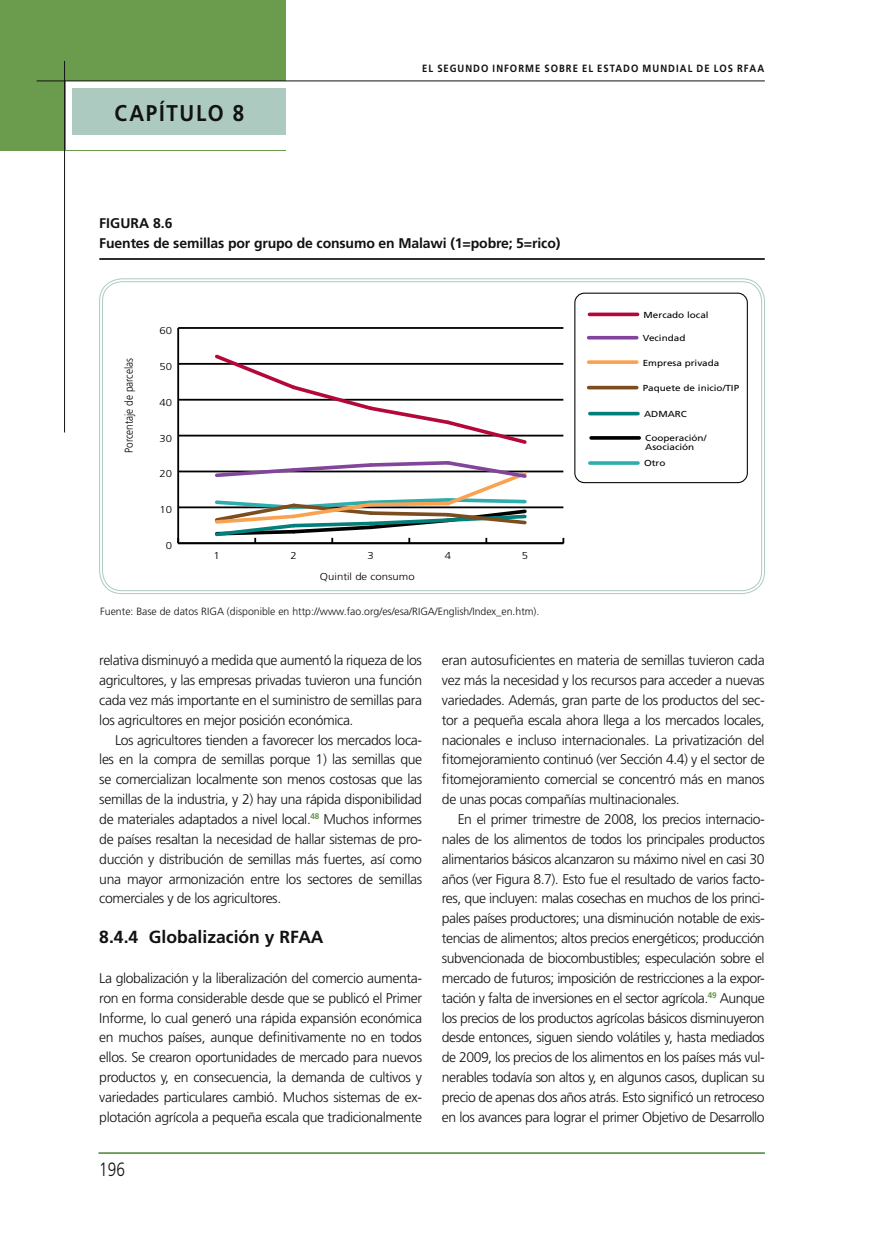
<style>
.page{position:relative;width:874px;height:1241px;background:#fff}
.page>*{position:absolute;margin:0;border:0;box-sizing:border-box;transform-origin:0 0}
.t1{font:700 22.75px "Frutiger LT Std";letter-spacing:.085em;color:#121212;scale:.9 1}
.t2{font:300 19.25px "Frutiger LT Std";color:#121212;scale:.8 1}
.t3{font:700 17.5px "Frutiger LT Std";color:#121212}
.t4{font:300 14px/19.8px "Frutiger LT Std";letter-spacing:-.03em;color:#121212;text-align:justify}
.t5{font:700 14px/19.8px "Frutiger LT Std";letter-spacing:-.01em;color:#121212}
.t6{font:300 11.38px "Frutiger LT Std";color:#000;scale:.88 1}
.t7{font:300 10.5px "Frutiger LT Std";color:#121212}
.t8{font:700 10.5px "Frutiger LT Std";letter-spacing:.105em;color:#121212;scale:.9 1}
.t9{font:300 9.97px "Frutiger LT Std";color:#000;scale:1.14 1}
.t10{font:8.75px/9.1px "Frutiger LT Std";color:#000;scale:1.14 1}
</style>
<div class="page">
<div style="left:0;top:0;width:285px;height:151px;background:#6b9c4e"></div>
<div style="left:66px;top:82px;width:221px;height:68px;background:#fff"></div>
<div style="left:72px;top:88px;width:213px;height:47px;background:#adcac0"></div>
<hr style="left:37px;top:80px;width:727px;height:1px;background:#121212">
<hr style="left:64px;top:61px;width:1px;height:371px;background:#121212">
<hr style="left:98px;top:1151px;width:666px;height:2px;background:#63954c">
<hr style="left:99px;top:258px;width:665px;height:2px;background:#121212">
<div style="left:574px;top:292px;width:173px;height:191px;border:1px solid #000;border-radius:10px"></div>
<hr style="left:177px;top:328px;width:2px;height:215px;background:#000">
<hr style="left:178px;top:542px;width:385px;height:2px;background:#000">
<hr style="left:178px;top:506px;width:385px;height:2px;background:#000">
<hr style="left:178px;top:470px;width:385px;height:2px;background:#000">
<hr style="left:178px;top:434px;width:385px;height:2px;background:#000">
<hr style="left:178px;top:399px;width:385px;height:1px;background:#000">
<hr style="left:178px;top:363px;width:385px;height:2px;background:#000">
<hr style="left:178px;top:327px;width:385px;height:2px;background:#000">
<svg style="left:589px;top:461px;width:48px;height:4px"></svg>
<hr style="left:590px;top:436px;width:49px;height:3px;background:#000">
<hr style="left:589px;top:412px;width:48px;height:3px;background:#007f7b">
<hr style="left:588px;top:386px;width:48px;height:3px;background:#7b4d1f">
<svg style="left:588px;top:360px;width:48px;height:4px"></svg>
<hr style="left:588px;top:336px;width:48px;height:3px;background:#83459b">
<svg style="left:212px;top:461px;width:317px;height:82px"></svg>
<svg style="left:589px;top:312px;width:48px;height:4px"></svg>
<svg style="left:212px;top:354px;width:317px;height:90px"></svg>
<h1 class="t1" style="left:114px;top:100px;width:145px">Capítulo 8</h1>
<p class="t8" style="left:422px;top:62px;width:373px">el segundo informe sobre el estado mundial de los RFAA</p>
<p class="t5" style="left:99px;top:214px;width:17px">FIGURA</p>
<p class="t5" style="left:99px;top:214px;width:462px;text-indent:54px">8.6<br>Fuentes de semillas por grupo de consumo en Malawi (1=pobre; 5=rico)</p>
<p class="t6" style="left:122px;top:453px;width:109px;rotate:-90deg">Porcentaje de parcelas</p>
<p class="t9" style="left:159px;top:325px;width:13px">60</p>
<p class="t9" style="left:159px;top:360px;width:13px">50</p>
<p class="t9" style="left:159px;top:396px;width:13px">40</p>
<p class="t9" style="left:159px;top:432px;width:13px">30</p>
<p class="t9" style="left:159px;top:468px;width:13px">20</p>
<p class="t9" style="left:159px;top:504px;width:13px">10</p>
<p class="t9" style="left:166px;top:540px;width:7px">0</p>
<p class="t9" style="left:213px;top:549px;width:7px">1</p>
<p class="t9" style="left:290px;top:549px;width:7px">2</p>
<p class="t9" style="left:367px;top:549px;width:7px">3</p>
<p class="t9" style="left:444px;top:549px;width:7px">4</p>
<p class="t9" style="left:521px;top:549px;width:7px">5</p>
<p class="t9" style="left:320px;top:571px;width:85px">Quintil de consumo</p>
<p class="t7" style="left:100px;top:605px;width:440px">Fuente: Base de datos RIGA (disponible en http://www.fao.org/es/esa/RIGA/English/Index_en.htm).</p>
<p class="t10" style="left:643px;top:310px;width:58px">Mercado local</p>
<p class="t10" style="left:642px;top:333px;width:39px">Vecindad</p>
<p class="t10" style="left:642px;top:358px;width:69px">Empresa privada</p>
<p class="t10" style="left:642px;top:383px;width:86px">Paquete de inicio/TIP</p>
<p class="t10" style="left:643px;top:409px;width:39px">ADMARC</p>
<p class="t10" style="left:645px;top:433px;width:55px">Cooperación/<br>Asociación</p>
<p class="t10" style="left:643px;top:459px;width:20px">Otro</p>
<p class="t4" style="left:99px;top:650px;width:324px">relativa disminuyó a medida que aumentó la riqueza de los agricultores, y las empresas privadas tuvieron una función cada vez más importante en el suministro de semillas para los agricultores en mejor posición económica.</p>
<p class="t4" style="left:99px;top:730px;width:324px;text-indent:16px">Los agricultores tienden a favorecer los mercados loca&shy;les en la compra de semillas porque 1) las semillas que se comercializan localmente son menos costosas que las semillas de la industria, y 2) hay una rápida disponibilidad de materiales adaptados a nivel local.<sup>48</sup> Muchos informes de países resaltan la necesidad de hallar sistemas de pro&shy;ducción y distribución de semillas más fuertes, así como una mayor armonización entre los sectores de semillas comerciales y de los agricultores.</p>
<p class="t3" style="left:99px;top:926px;width:213px">8.4.4 G lobalización y RFAA</p>
<p class="t4" style="left:99px;top:968px;width:324px">La globalización y la liberalización del comercio aumenta&shy;ron en forma considerable desde que se publicó el Primer Informe, lo cual generó una rápida expansión económica en muchos países, aunque definitivamente no en todos ellos. Se crearon oportunidades de mercado para nuevos productos y, en consecuencia, la demanda de cultivos y variedades particulares cambió. Muchos sistemas de ex&shy;plotación agrícola a pequeña escala que tradicionalmente</p>
<h2 class="t2" style="left:99px;top:1158px;width:34px">196</h2>
<p class="t4" style="left:442px;top:650px;width:324px">eran autosuficientes en materia de semillas tuvieron cada vez más la necesidad y los recursos para acceder a nuevas variedades. Además, gran parte de los productos del sec&shy;tor a pequeña escala ahora llega a los mercados locales, nacionales e incluso internacionales. La privatización del fitomejoramiento continuó (ver Sección 4.4) y el sector de fitomejoramiento comercial se concentró más en manos de unas pocas compañías multinacionales.</p>
<p class="t4" style="left:441px;top:809px;width:324px;text-indent:16px">En el primer trimestre de 2008, los precios internacio&shy;nales de los alimentos de todos los principales productos alimentarios básicos alcanzaron su máximo nivel en casi 30 años (ver Figura 8.7). Esto fue el resultado de varios facto&shy;res, que incluyen: malas cosechas en muchos de los princi&shy;pales países productores; una disminución notable de exis&shy;tencias de alimentos; altos precios energéticos; producción subvencionada de biocombustibles; especulación sobre el mercado de futuros; imposición de restricciones a la expor&shy;tación y falta de inversiones en el sector agrícola.<sup>49</sup> Aunque los precios de los productos agrícolas básicos disminuyeron desde entonces, siguen siendo volátiles y, hasta mediados de 2009, los precios de los alimentos en los países más vul&shy;nerables todavía son altos y, en algunos casos, duplican su precio de apenas dos años atrás. Esto significó un retroceso en los avances para lograr el primer Objetivo de Desarrollo</p>
</div>
